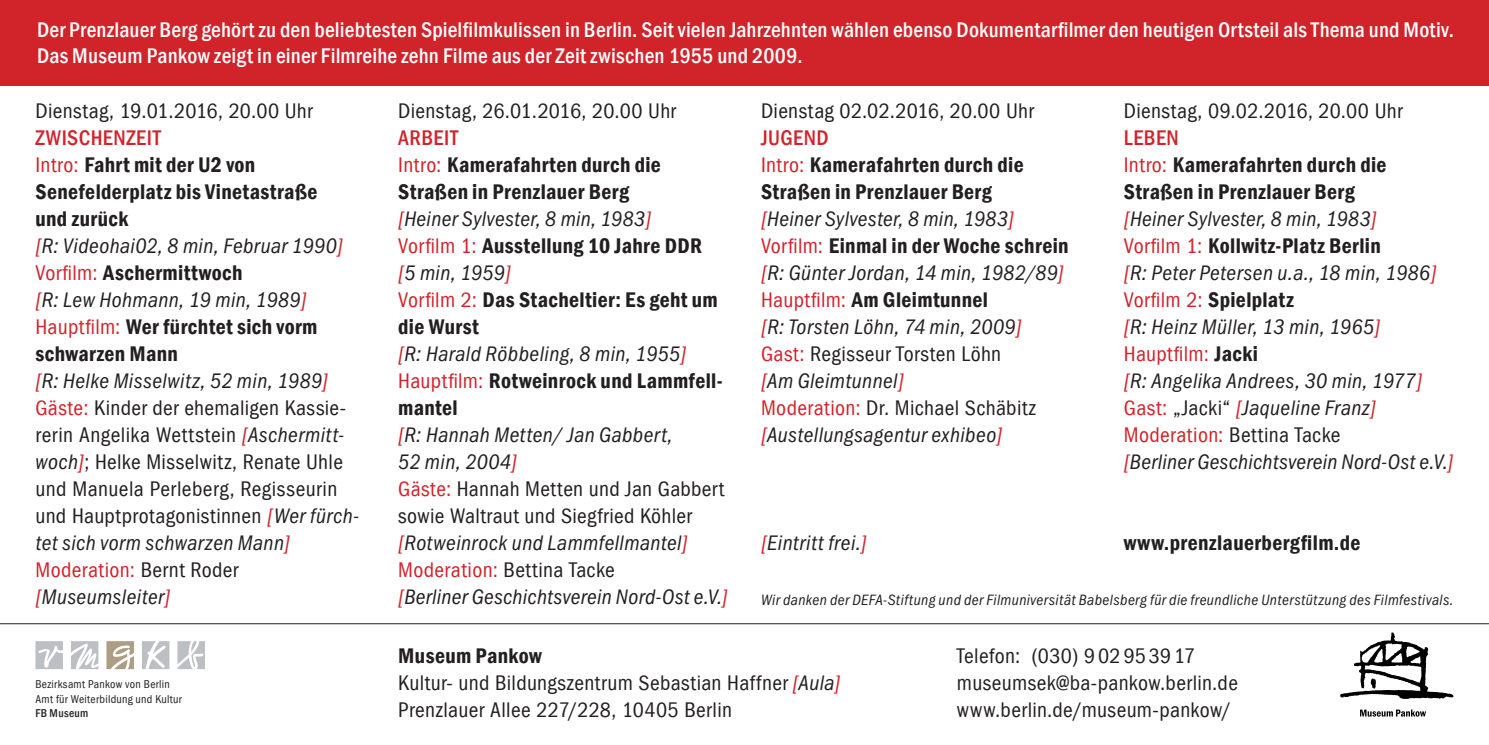
<style>
.page{position:relative;width:1489px;height:745px;background:#fff}
.page>*{position:absolute;margin:0;border:0;box-sizing:border-box;transform-origin:0 0}
.t1{font:italic 21.75px/27px "Franklin Gothic Cond";letter-spacing:.02em;color:#231f20}
.t2{font:condensed 21.75px/27px "Franklin Gothic";letter-spacing:.015em;color:#231f20}
.t3{font:600 condensed 21.75px/27px "Franklin Gothic";letter-spacing:.015em;color:#231f20}
.t4{font:500 condensed 21.75px/26px "Franklin Gothic";letter-spacing:.01em;color:#fff}
.t5{font:condensed 21.75px "Franklin Gothic";letter-spacing:.015em;color:#d1232a}
.t6{font:italic 15.5px "Franklin Gothic Cond";letter-spacing:.025em;color:#231f20}
.t7{font:condensed 11.75px/14px "Franklin Gothic";letter-spacing:.025em;color:#231f20}
.t8{font:500 condensed 11.75px "Franklin Gothic";letter-spacing:.03em;color:#231f20}
.s1{font-weight:500;color:#d1232a}
.s2{font-weight:400;color:#d1232a}
.s3{color:#d1232a}
.s4{font-family:"Franklin Gothic Cond";font-style:italic;font-stretch:normal;color:#d1232a}
.s5{font-family:"Franklin Gothic Cond";font-style:italic;font-stretch:normal}
.s6{color:#231f20}
.s7{font-weight:600;color:#231f20}
.s8{font-family:"Franklin Gothic";font-style:normal;font-stretch:condensed;color:#d1232a}
.s9{font-family:"Franklin Gothic";font-style:normal;font-stretch:condensed}
.s10{font-weight:600}
</style>
<div class="page">
<div style="left:0;top:0;width:1488px;height:85px;background:#d1232a"></div>
<hr style="left:0;top:623px;width:1488px;height:1px;background:#231f20">
<svg style="left:142px;top:641px;width:27px;height:27px"></svg>
<svg style="left:35px;top:641px;width:28px;height:27px"></svg>
<svg style="left:177px;top:641px;width:28px;height:27px"></svg>
<svg style="left:106px;top:641px;width:28px;height:27px"></svg>
<svg style="left:71px;top:641px;width:27px;height:27px"></svg>
<svg style="left:1340px;top:632px;width:113px;height:66px"></svg>
<svg style="left:1360px;top:709px;width:65px;height:7px"></svg>
<p class="t4" style="left:37px;top:16px;width:1418px">Der Prenzlauer Berg gehört zu den beliebtesten Spielfilmkulissen in Berlin. Seit vielen Jahrzehnten wählen ebenso Dokumentarfilmer den heutigen Ortsteil als Thema und Motiv.<br>Das Museum Pankow zeigt in einer Filmreihe zehn Filme aus der Zeit zwischen 1955 und 2009.</p>
<p class="t2" style="left:35px;top:97px;width:279px">Dienstag, 19.01.2016, 20.00 Uhr</p>
<p class="t3" style="left:35px;top:124px;width:283px"><span class="s1">ZWISCHENZEIT<br></span><span class="s2">Intro:</span> Fahrt mit der U2 von<br>Senefelderplatz bis Vinetastraße und zurück</p>
<p class="t1" style="left:35px;top:232px;width:309px"><span class="s3">[</span>R: Videohai02, 8 min, Februar 1990<span class="s3">]</span></p>
<p class="t3" style="left:35px;top:258px;width:208px"><span class="s2">Vorfilm:</span> Aschermittwoch</p>
<p class="t1" style="left:35px;top:286px;width:273px"><span class="s3">[</span>R: Lew Hohmann, 19 min, 1989<span class="s3">]</span></p>
<p class="t3" style="left:35px;top:312px;width:283px"><span class="s2">Hauptfilm:</span> Wer fürchtet sich vorm schwarzen Mann</p>
<p class="t1" style="left:35px;top:367px;width:294px"><span class="s3">[</span>R: Helke Misselwitz, 52 min, 1989<span class="s3">]</span></p>
<p class="t2" style="left:35px;top:394px;width:325px"><span class="s3">Gäste:</span> Kinder der ehemaligen Kassie&shy;rerin Angelika Wettstein <span class="s4">[</span><span class="s5">Aschermitt&shy;woch</span><span class="s4">]</span>; Helke Misselwitz, Renate Uhle und Manuela Perleberg, Regisseurin und Hauptprotagonistinnen <span class="s4">[</span><span class="s5">Wer fürch-</span></p>
<p class="t1" style="left:35px;top:529px;width:256px">tet sich vorm schwarzen Mann<span class="s3">]</span></p>
<p class="t5" style="left:35px;top:557px;width:204px">Moderation: <span class="s6">Bernt Roder</span></p>
<p class="t1" style="left:35px;top:583px;width:136px"><span class="s3">[</span>Museumsleiter<span class="s3">]</span></p>
<p class="t7" style="left:35px;top:677px;width:148px">Bezirksamt Pankow von Berlin<br>Amt für Weiterbildung und Kultur</p>
<p class="t8" style="left:35px;top:704px;width:55px">FB Museum</p>
<p class="t2" style="left:398px;top:97px;width:279px">Dienstag, 26.01.2016, 20.00 Uhr</p>
<p class="t3" style="left:398px;top:123px;width:264px"><span class="s1">ARBEIT<br></span><span class="s2">Intro:</span> Kamerafahrten durch die<br>Straßen in Prenzlauer Berg</p>
<p class="t1" style="left:398px;top:205px;width:254px"><span class="s3">[</span>Heiner Sylvester, 8 min, 1983<span class="s3">]</span></p>
<p class="t3" style="left:398px;top:231px;width:305px"><span class="s2">Vorfilm 1:</span> Ausstellung 10 Jahre DDR</p>
<p class="t1" style="left:398px;top:259px;width:114px"><span class="s3">[</span>5 min, 1959<span class="s3">]</span></p>
<p class="t3" style="left:398px;top:285px;width:321px"><span class="s2">Vorfilm 2:</span> Das Stacheltier: Es geht um die Wurst</p>
<p class="t1" style="left:398px;top:340px;width:290px"><span class="s3">[</span>R: Harald Röbbeling, 8 min, 1955<span class="s3">]</span></p>
<p class="t3" style="left:398px;top:366px;width:326px"><span class="s2">Hauptfilm:</span> Rotweinrock und Lammfell&shy;mantel</p>
<p class="t1" style="left:398px;top:421px;width:276px"><span class="s3">[</span>R: Hannah Metten/ Jan Gabbert,<br>52 min, 2004<span class="s3">]</span></p>
<p class="t2" style="left:398px;top:475px;width:327px"><span class="s3">Gäste:</span> Hannah Metten und Jan Gabbert sowie Waltraut und Siegfried Köhler</p>
<p class="t1" style="left:398px;top:529px;width:291px"><span class="s3">[</span>Rotweinrock und Lammfellmantel<span class="s3">]</span></p>
<p class="t2" style="left:398px;top:556px;width:218px"><span class="s3">Moderation:</span> Bettina Tacke</p>
<p class="t1" style="left:398px;top:583px;width:331px"><span class="s3">[</span>Berliner Geschichtsverein Nord-Ost e.V.<span class="s3">]</span></p>
<p class="t2" style="left:761px;top:97px;width:274px">Dienstag 02.02.2016, 20.00 Uhr</p>
<p class="t3" style="left:761px;top:124px;width:264px"><span class="s1">JUGEND<br></span><span class="s2">Intro:</span> Kamerafahrten durch die<br>Straßen in Prenzlauer Berg</p>
<p class="t1" style="left:761px;top:205px;width:254px"><span class="s3">[</span>Heiner Sylvester, 8 min, 1983<span class="s3">]</span></p>
<p class="t3" style="left:761px;top:231px;width:309px"><span class="s2">Vorfilm:</span> Einmal in der Woche schrein</p>
<p class="t1" style="left:761px;top:259px;width:304px"><span class="s3">[</span>R: Günter Jordan, 14 min, 1982/89<span class="s3">]</span></p>
<p class="t3" style="left:761px;top:285px;width:228px"><span class="s2">Hauptfilm:</span> Am Gleimtunnel</p>
<p class="t1" style="left:761px;top:313px;width:262px"><span class="s3">[</span>R: Torsten Löhn, 74 min, 2009<span class="s3">]</span></p>
<p class="t2" style="left:761px;top:340px;width:242px"><span class="s3">Gast:</span> Regisseur Torsten Löhn</p>
<p class="t1" style="left:761px;top:367px;width:144px"><span class="s3">[</span>Am Gleimtunnel<span class="s3">]</span></p>
<p class="t2" style="left:761px;top:394px;width:276px"><span class="s3">Moderation:</span> Dr. Michael Schäbitz</p>
<p class="t1" style="left:761px;top:421px;width:243px"><span class="s3">[</span>Austellungsagentur exhibeo<span class="s3">]</span></p>
<p class="t1" style="left:761px;top:529px;width:107px"><span class="s3">[</span>Eintritt frei.<span class="s3">]</span></p>
<p class="t2" style="left:1123px;top:97px;width:280px">Dienstag, 09.02.2016, 20.00 Uhr</p>
<p class="t3" style="left:1123px;top:124px;width:264px"><span class="s1">LEBEN<br></span><span class="s2">Intro:</span> Kamerafahrten durch die<br>Straßen in Prenzlauer Berg</p>
<p class="t1" style="left:1123px;top:205px;width:254px"><span class="s3">[</span>Heiner Sylvester, 8 min, 1983<span class="s3">]</span></p>
<p class="t3" style="left:1123px;top:231px;width:258px"><span class="s2">Vorfilm 1:</span> Kollwitz-Platz Berlin</p>
<p class="t1" style="left:1123px;top:259px;width:314px"><span class="s3">[</span>R: Peter Petersen u.a., 18 min, 1986<span class="s3">]</span></p>
<p class="t3" style="left:1123px;top:285px;width:171px"><span class="s2">Vorfilm 2:</span> Spielplatz</p>
<p class="t1" style="left:1123px;top:313px;width:258px"><span class="s3">[</span>R: Heinz Müller, 13 min, 1965<span class="s3">]</span></p>
<p class="t5" style="left:1123px;top:341px;width:136px">Hauptfilm: <span class="s7">Jacki</span></p>
<p class="t1" style="left:1123px;top:367px;width:300px"><span class="s3">[</span>R: Angelika Andrees, 30 min, 1977<span class="s3">]<br></span><span class="s8">Gast:</span> <span class="s9">„Jacki“</span> <span class="s3">[</span>Jaqueline Franz<span class="s3">]</span></p>
<p class="t2" style="left:1123px;top:421px;width:218px"><span class="s3">Moderation:</span> Bettina Tacke</p>
<p class="t1" style="left:1123px;top:448px;width:331px"><span class="s3">[</span>Berliner Geschichtsverein Nord-Ost e.V.<span class="s3">]</span></p>
<p class="t3" style="left:1123px;top:529px;width:238px">www.prenzlauerbergfilm.de</p>
<p class="t6" style="left:761px;top:590px;width:694px">Wir danken der DEFA-Stiftung und der Filmuniversität Babelsberg für die freundliche Unterstützung des Filmfestivals.</p>
<p class="t2" style="left:398px;top:641px;width:444px"><span class="s10">Museum Pankow<br></span>Kultur- und Bildungszentrum Sebastian Haffner <span class="s4">[</span><span class="s5">Aula</span><span class="s4">]<br></span>Prenzlauer Allee 227/228, 10405 Berlin</p>
<p class="t2" style="left:956px;top:641px;width:282px">Telefon: (030) 9 02 95 39 17 museumsek@ba-pankow.berlin.de www.berlin.de/museum-pankow/</p>
</div>
